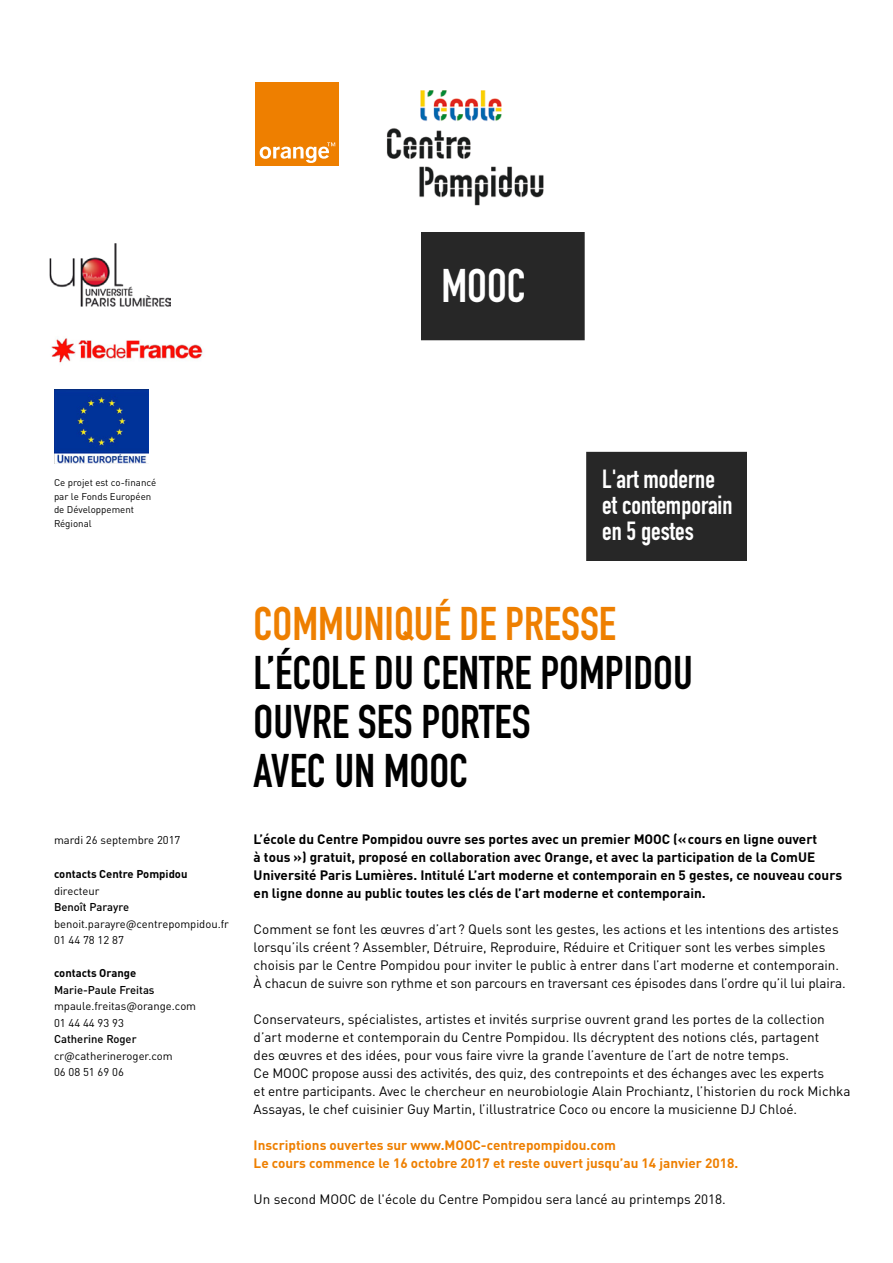
<style>
.page{position:relative;width:893px;height:1263px;background:#fff}
.page>*{position:absolute;margin:0;border:0;box-sizing:border-box;transform-origin:0 0}
.t1{font:46.5px/48.9px "DIN Engschrift Std";color:#000}
.t2{font:46.5px "DIN Engschrift Std";color:#ee7f00}
.t3{font:46.5px "DIN Engschrift Std";color:#fff}
.t4{font:25.95px/26.1px "DIN Engschrift Std";color:#fff}
.t5{font:13.5px/18px "DINOT";color:#000}
.t6{font:700 13.5px/18px "DINOT";color:#000}
.t7{font:700 13.5px/18px "DINOT";color:#ee7f00}
.t8{font:11.25px/16.5px "DINOT";color:#000}
.t9{font:500 11.25px "DINOT";color:#000}
.t10{font:700 11.25px "DINOT";color:#000}
.t11{font:9.75px/13.5px "DINOT";color:#000}
</style>
<div class="page">
<div style="left:255px;top:82px;width:83px;height:84px;background:#ee7f00"></div>
<svg style="left:260px;top:142px;width:75px;height:21px"></svg>
<img style="left:387px;top:90px;width:157px;height:116px">
<img style="left:50px;top:243px;width:121px;height:63px">
<img style="left:51px;top:338px;width:152px;height:25px">
<img style="left:54px;top:389px;width:95px;height:74px">
<div style="left:585px;top:451px;width:162px;height:110px;background:#272727"></div>
<div style="left:421px;top:232px;width:164px;height:108px;background:#272727"></div>
<hr style="left:585px;top:231px;width:1px;height:332px;background:#fff">
<hr style="left:254px;top:450px;width:494px;height:2px;background:#fff">
<h1 class="t3" style="left:441px;top:258px;width:86px">MOOC</h1>
<p class="t11" style="left:54px;top:476px;width:104px">Ce projet est co-financé par le Fonds Européen de Développement<br>Régional</p>
<h2 class="t4" style="left:602px;top:466px;width:132px">L'art moderne et contemporain en 5 gestes</h2>
<p class="t8" style="left:54px;top:832px;width:128px">mardi 26 septembre 2017</p>
<p class="t10" style="left:54px;top:867px;width:135px">contacts Centre Pompidou</p>
<p class="t8" style="left:54px;top:882px;width:47px">directeur</p>
<p class="t9" style="left:54px;top:900px;width:77px">Benoît Parayre</p>
<p class="t8" style="left:54px;top:915px;width:176px">benoit.parayre@centrepompidou.fr<br>01 44 78 12 87</p>
<p class="t10" style="left:54px;top:966px;width:84px">contacts Orange</p>
<p class="t9" style="left:54px;top:982px;width:102px">Marie-Paule Freitas</p>
<p class="t8" style="left:54px;top:997px;width:144px">mpaule.freitas@orange.com<br>01 44 44 93 93</p>
<p class="t9" style="left:54px;top:1032px;width:84px">Catherine Roger</p>
<p class="t8" style="left:54px;top:1047px;width:120px">cr@catherineroger.com<br>06 08 51 69 06</p>
<h1 class="t2" style="left:254px;top:596px;width:364px">COMMUNIQUÉ DE PRESSE</h1>
<h1 class="t1" style="left:254px;top:648px;width:441px">L’ÉCOLE DU CENTRE POMPIDOU<br>OUVRE SES PORTES<br>AVEC UN MOOC</h1>
<p class="t6" style="left:254px;top:829px;width:590px">L’école du Centre Pompidou ouvre ses portes avec un premier MOOC («cours en ligne ouvert<br>à tous ») gratuit, proposé en collaboration avec Orange, et avec la participation de la ComUE Université Paris Lumières. Intitulé L’art moderne et contemporain en 5 gestes, ce nouveau cours en ligne donne au public toutes les clés de l’art moderne et contemporain.</p>
<p class="t5" style="left:254px;top:919px;width:594px">Comment se font les œuvres d’art ? Quels sont les gestes, les actions et les intentions des artistes lorsqu’ils créent ? Assembler, Détruire, Reproduire, Réduire et Critiquer sont les verbes simples choisis par le Centre Pompidou pour inviter le public à entrer dans l’art moderne et contemporain.<br>À chacun de suivre son rythme et son parcours en traversant ces épisodes dans l’ordre qu’il lui plaira.</p>
<p class="t5" style="left:254px;top:1009px;width:598px">Conservateurs, spécialistes, artistes et invités surprise ouvrent grand les portes de la collection d’art moderne et contemporain du Centre Pompidou. Ils décryptent des notions clés, partagent<br>des œuvres et des idées, pour vous faire vivre la grande l’aventure de l’art de notre temps.<br>Ce MOOC propose aussi des activités, des quiz, des contrepoints et des échanges avec les experts<br>et entre participants. Avec le chercheur en neurobiologie Alain Prochiantz, l’historien du rock Michka Assayas, le chef cuisinier Guy Martin, l’illustratrice Coco ou encore la musicienne DJ Chloé.</p>
<p class="t7" style="left:254px;top:1135px;width:486px">Inscriptions ouvertes sur www.MOOC-centrepompidou.com<br>Le cours commence le 16 octobre 2017 et reste ouvert jusqu’au 14 janvier 2018.</p>
<p class="t5" style="left:254px;top:1189px;width:474px">Un second MOOC de l'école du Centre Pompidou sera lancé au printemps 2018.</p>
</div>
